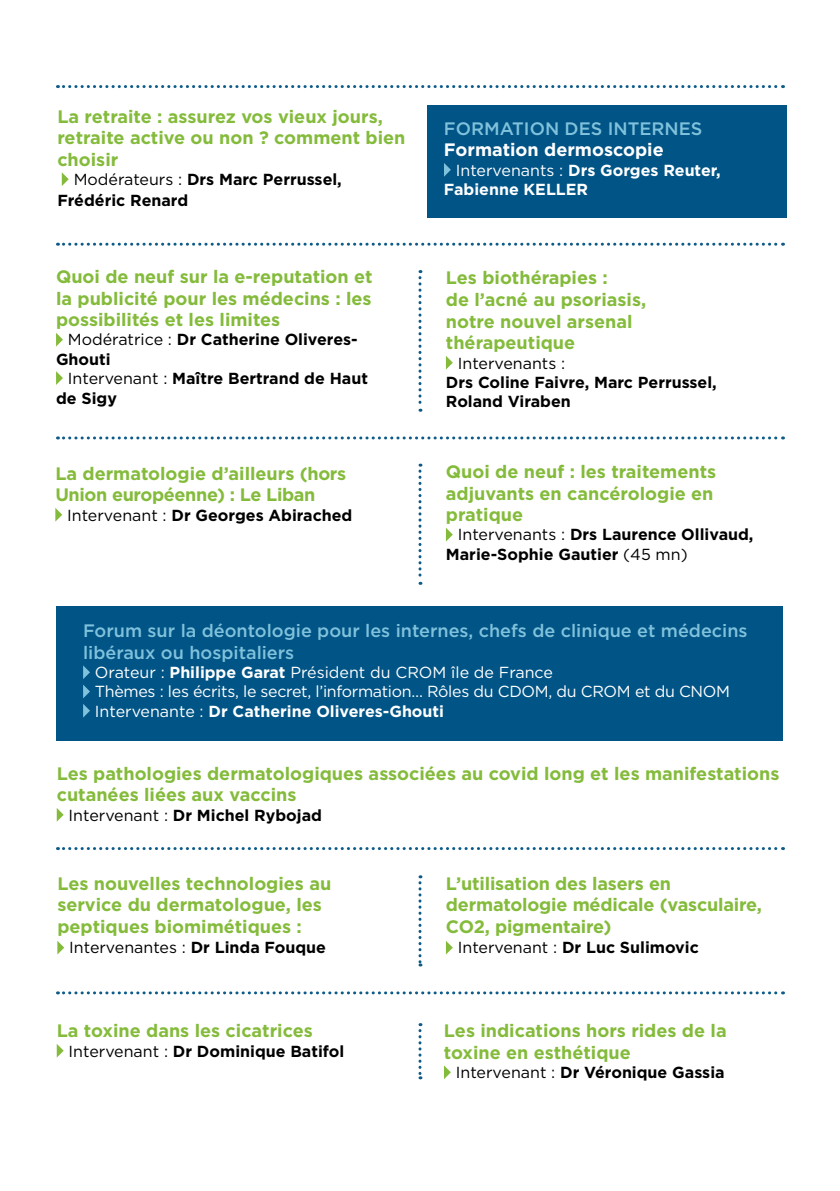
<style>
.page{position:relative;width:840px;height:1191px;background:#fff}
.page>*{position:absolute;margin:0;border:0;box-sizing:border-box;transform-origin:0 0}
.t1{font:700 18px/21.6px "Gotham";color:#84bb3b}
.t2{font:500 18px/21.6px "Gotham";color:#80c2dc}
.t3{font:700 18px/21.6px "Gotham";letter-spacing:-.02em;color:#84bb3b}
.t4{font:700 18px "Gotham";color:#fff}
.t5{font:700 16px/19.2px "Gotham";color:#000}
.t6{font:16px/19.2px "Gotham";letter-spacing:-.02em;color:#fff}
.t7{font:700 16px/19.2px "Gotham";color:#fff}
.t8{font:16px "Gotham";color:#000}
.s1{font-weight:400}
.s2{font-weight:700}
</style>
<div class="page">
<svg style="left:57px;top:85px;width:726px;height:3px"></svg>
<div style="left:426px;top:105px;width:360px;height:113px;background:#015486"></div>
<svg style="left:444px;top:163px;width:7px;height:14px"></svg>
<svg style="left:62px;top:172px;width:7px;height:14px"></svg>
<svg style="left:56px;top:333px;width:7px;height:13px"></svg>
<svg style="left:56px;top:371px;width:7px;height:14px"></svg>
<svg style="left:445px;top:356px;width:8px;height:13px"></svg>
<svg style="left:418px;top:270px;width:3px;height:142px"></svg>
<svg style="left:418px;top:463px;width:3px;height:122px"></svg>
<svg style="left:57px;top:243px;width:726px;height:3px"></svg>
<svg style="left:57px;top:436px;width:726px;height:3px"></svg>
<svg style="left:57px;top:847px;width:726px;height:3px"></svg>
<svg style="left:57px;top:991px;width:726px;height:3px"></svg>
<svg style="left:55px;top:508px;width:7px;height:13px"></svg>
<svg style="left:445px;top:528px;width:8px;height:13px"></svg>
<div style="left:57px;top:606px;width:725px;height:135px;background:#015486"></div>
<svg style="left:83px;top:665px;width:7px;height:33px"></svg>
<svg style="left:83px;top:704px;width:7px;height:13px"></svg>
<svg style="left:57px;top:1044px;width:7px;height:13px"></svg>
<svg style="left:57px;top:808px;width:7px;height:13px"></svg>
<svg style="left:444px;top:1065px;width:7px;height:14px"></svg>
<svg style="left:418px;top:1023px;width:3px;height:56px"></svg>
<svg style="left:418px;top:875px;width:3px;height:91px"></svg>
<svg style="left:57px;top:941px;width:7px;height:13px"></svg>
<svg style="left:445px;top:941px;width:8px;height:13px"></svg>
<p class="t1" style="left:57px;top:105px;width:349px">La retraite : assurez vos vieux jours, retraite active ou non ? comment bien choisir</p>
<p class="t5" style="left:57px;top:169px;width:286px;line-height:20.6px;text-indent:16px"><span class="s1">Modérateurs :</span> Drs Marc Perrussel,<br>Frédéric Renard</p>
<p class="t1" style="left:56px;top:266px;width:318px;text-align:justify">Quoi de neuf sur la e-reputation et la publicité pour les médecins : les possibilités et les limites</p>
<p class="t5" style="left:56px;top:330px;width:303px;text-indent:12px"><span class="s1">Modératrice :</span> Dr Catherine Oliveres-<br>Ghouti</p>
<p class="t5" style="left:56px;top:368px;width:313px;line-height:20.6px;text-indent:12px"><span class="s1">Intervenant :</span> Maître Bertrand de Haut de Sigy</p>
<p class="t3" style="left:55px;top:462px;width:292px">La dermatologie d’ailleurs (hors<br>Union européenne) : Le Liban</p>
<p class="t5" style="left:67px;top:505px;width:286px"><span class="s1">Intervenant :</span> Dr Georges Abirached</p>
<p class="t2" style="left:443px;top:117px;width:260px">FORMATION DES INTERNES</p>
<p class="t4" style="left:443px;top:138px;width:221px">Formation dermoscopie</p>
<p class="t7" style="left:443px;top:160px;width:278px;text-indent:12px"><span class="s1">Intervenants :</span> Drs Gorges Reuter,<br>Fabienne KELLER</p>
<p class="t1" style="left:445px;top:267px;width:202px">Les biothérapies :<br>de l’acné au psoriasis, notre nouvel arsenal thérapeutique</p>
<p class="t8" style="left:457px;top:352px;width:109px">Intervenants :</p>
<p class="t5" style="left:445px;top:372px;width:272px">Drs Coline Faivre, Marc Perrussel,<br>Roland Viraben</p>
<p class="t1" style="left:445px;top:461px;width:271px">Quoi de neuf : les traitements adjuvants en cancérologie en pratique</p>
<p class="t5" style="left:445px;top:525px;width:309px;text-indent:12px"><span class="s1">Intervenants :</span> Drs Laurence Ollivaud,<br>Marie-Sophie Gautier <span class="s1">(45 mn)</span></p>
<p class="t2" style="left:83px;top:620px;width:665px">Forum sur la déontologie pour les internes, chefs de clinique et médecins libéraux ou hospitaliers</p>
<p class="t6" style="left:95px;top:662px;width:636px">Orateur : <span class="s2">Philippe Garat</span> Président du CROM île de France<br>Thèmes : les écrits, le secret, l’information… Rôles du CDOM, du CROM et du CNOM<br>Intervenante : <span class="s2">Dr Catherine Oliveres-Ghouti</span></p>
<p class="t1" style="left:57px;top:762px;width:723px">Les pathologies dermatologiques associées au covid long et les manifestations cutanées liées aux vaccins</p>
<p class="t5" style="left:69px;top:805px;width:255px"><span class="s1">Intervenant :</span> Dr Michel Rybojad</p>
<p class="t1" style="left:57px;top:872px;width:275px">Les nouvelles technologies au service du dermatologue, les peptiques biomimétiques :</p>
<p class="t8" style="left:69px;top:937px;width:258px">Intervenantes : <span class="s2">Dr Linda Fouque</span></p>
<p class="t1" style="left:57px;top:1020px;width:257px">La toxine dans les cicatrices</p>
<p class="t5" style="left:69px;top:1041px;width:277px"><span class="s1">Intervenant :</span> Dr Dominique Batifol</p>
<p class="t1" style="left:445px;top:872px;width:317px">L’utilisation des lasers en dermatologie médicale (vasculaire,<br>CO2, pigmentaire)</p>
<p class="t5" style="left:457px;top:938px;width:242px"><span class="s1">Intervenant :</span> Dr Luc Sulimovic</p>
<p class="t1" style="left:443px;top:1020px;width:284px">Les indications hors rides de la toxine en esthétique</p>
<p class="t5" style="left:455px;top:1062px;width:270px"><span class="s1">Intervenant :</span> Dr Véronique Gassia</p>
</div>
